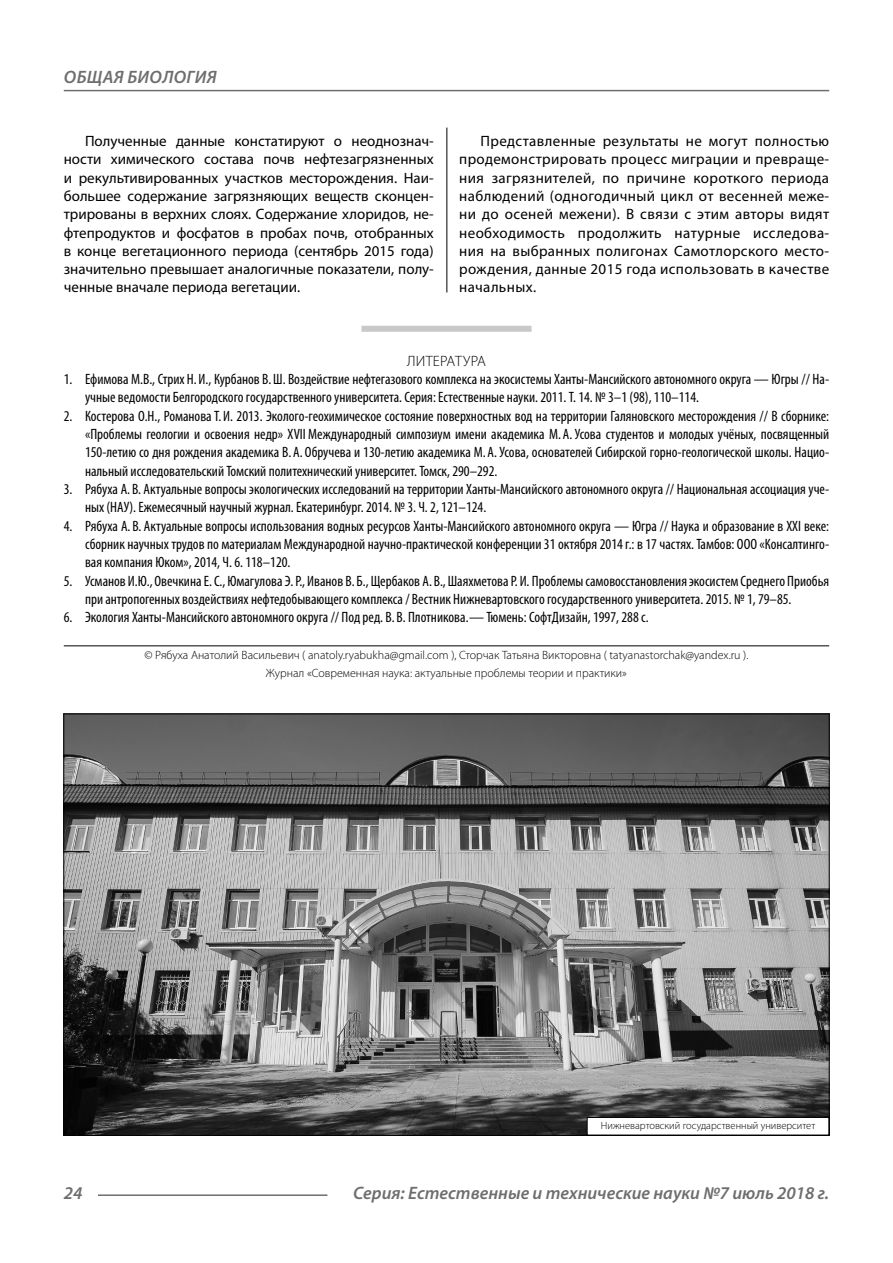
<style>
.page{position:relative;width:893px;height:1263px;background:#fff}
.page>*{position:absolute;margin:0;border:0;box-sizing:border-box;transform-origin:0 0}
.t1{font:italic 600 18px "Myriad Pro";color:#6e6e6e}
.t2{font:italic 600 18px "Myriad Pro";letter-spacing:.02em;color:#6e6e6e}
.t3{font:condensed 15px/18.3px "Myriad Pro";color:#000}
.Normal{font:15px/18.3px "Myriad Pro";letter-spacing:.01em;color:#000;text-align:justify}
.Literature{font:300 15px "Myriad Pro";letter-spacing:.02em;color:#000}
.Copy{font:300 12px/18.3px "Myriad Pro";color:#000;text-align:center}
.Author-doc{font:300 10.5px "Myriad Pro";color:#000}
</style>
<div class="page">
<hr style="left:98px;top:1194px;width:229px;height:2px;background:#6e6e6e">
<hr style="left:64px;top:90px;width:765px;height:1px;background:#6e6e6e">
<div style="left:361px;top:326px;width:170px;height:6px;background:#c8c8c8"></div>
<hr style="left:64px;top:645px;width:765px;height:1px;background:#000">
<img style="left:65px;top:715px;width:763px;height:419px">
<div style="left:587px;top:1117px;width:242px;height:18px;background:#fff"></div>
<div style="left:587px;top:1117px;width:242px;height:18px;border:1px solid #000"></div>
<hr style="left:446px;top:128px;width:1px;height:164px;background:#000">
<p class="t2" style="left:64px;top:66px;width:154px">ОБЩАЯ БИОЛОГИЯ</p>
<p class="Normal" style="left:64px;top:131px;width:371px;text-indent:21px">Полученные данные констатируют о неоднознач&shy;ности химического состава почв нефтезагрязненных и рекультивированных участков месторождения. Наи&shy;большее содержание загрязняющих веществ сконцен&shy;трированы в верхних слоях. Содержание хлоридов, не&shy;фтепродуктов и фосфатов в пробах почв, отобранных в конце вегетационного периода (сентябрь 2015 года) значительно превышает аналогичные показатели, полу&shy;ченные вначале периода вегетации.</p>
<p class="Normal" style="left:459px;top:131px;width:371px;text-indent:21px">Представленные результаты не могут полностью продемонстрировать процесс миграции и превраще&shy;ния загрязнителей, по причине короткого периода наблюдений (одногодичный цикл от весенней меже&shy;ни до осеней межени). В связи с этим авторы видят необходимость продолжить натурные исследова&shy;ния на выбранных полигонах Самотлорского место&shy;рождения, данные 2015 года использовать в качестве начальных.</p>
<p class="Literature" style="left:407px;top:352px;width:80px">ЛИТЕРАТУРА</p>
<p class="t3" style="left:85px;top:370px;width:746px;text-indent:-21px">1. Ефимова М.В., Стрих Н. И., Курбанов В.Ш. Воздействие нефтегазового комплекса на экосистемы Ханты-Мансийского автономного округа — Югры // На&shy;учные ведомости Белгородского государственного университета. Серия: Естественные науки. 2011. Т. 14. № 3–1 (98), 110–114.</p>
<p class="t3" style="left:85px;top:406px;width:746px;text-align:justify;text-indent:-21px">2. Костерова О.Н., Романова Т. И. 2013. Эколого-геохимическое состояние поверхностных вод на территории Галяновского месторождения // В сборнике: «Проблемы геологии и освоения недр» XVII Международный симпозиум имени академика М. А. Усова студентов и молодых учёных, посвященный 150-летию со дня рождения академика В. А. Обручева и 130-летию академика М. А. Усова, основателей Сибирской горно-геологической школы. Нацио&shy;нальный исследовательский Томский политехнический университет. Томск, 290–292.</p>
<p class="t3" style="left:85px;top:480px;width:746px;text-indent:-21px">3. Рябуха А. В. Актуальные вопросы экологических исследований на территории Ханты-Мансийского автономного округа // Национальная ассоциация уче&shy;ных (НАУ). Ежемесячный научный журнал. Екатеринбург. 2014. № 3. Ч. 2, 121–124.</p>
<p class="t3" style="left:85px;top:516px;width:746px;text-align:justify;text-indent:-21px">4. Рябуха А. В. Актуальные вопросы использования водных ресурсов Ханты-Мансийского автономного округа — Югра // Наука и образование в XXI веке: сборник научных трудов по материалам Международной научно-практической конференции 31 октября 2014 г.: в 17 частях. Тамбов: ООО «Консалтинго&shy;вая компания Юком», 2014, Ч. 6. 118–120.</p>
<p class="t3" style="left:85px;top:571px;width:746px;text-indent:-21px">5. Усманов И.Ю., Овечкина Е.С., Юмагулова Э.Р., Иванов В. Б., Щербаков А. В., Шаяхметова Р. И. Проблемы самовосстановления экосистем Среднего Приобья при антропогенных воздействиях нефтедобывающего комплекса / Вестник Нижневартовского государственного университета. 2015. № 1, 79–85.</p>
<p class="t3" style="left:64px;top:608px;width:586px">6. Экология Ханты-Мансийского автономного округа // Под ред. В. В. Плотникова.— Тюмень: СофтДизайн, 1997, 288 с.</p>
<p class="Copy" style="left:144px;top:646px;width:606px">© Рябуха Анатолий Васильевич ( anatoly.ryabukha@gmail.com ), Сторчак Татьяна Викторовна ( tatyanastorchak@yandex.ru ).<br>Журнал «Современная наука: актуальные проблемы теории и практики»</p>
<p class="Author-doc" style="left:601px;top:1119px;width:216px">Нижневартовский государственный университет</p>
<p class="t1" style="left:64px;top:1182px;width:20px">24</p>
<p class="t1" style="left:353px;top:1182px;width:478px">Серия: Естественные и технические науки №7 июль 2018 г.</p>
</div>
